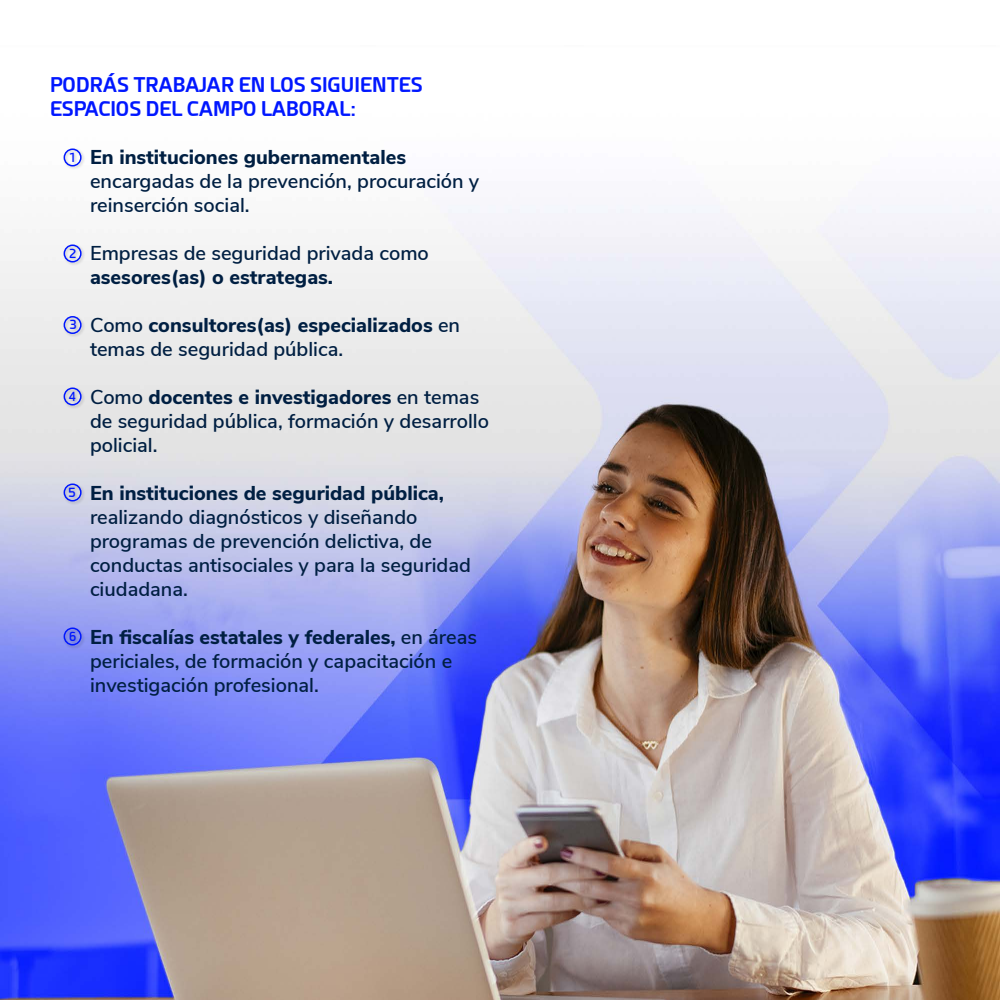
<style>
.page{position:relative;width:1000px;height:1000px;background:#fff}
.page>*{position:absolute;margin:0;border:0;box-sizing:border-box;transform-origin:0 0}
.t1{font:600 20px/24px "Nunito Sans";color:#001f42}
.t2{font:800 20px "Nunito Sans";color:#001f42}
.t3{font:700 20px/24px "Esphimere";color:#0017ff}
.t4{font:600 12.5px "Esphimere";color:#0017ff}
.s1{font-weight:800}
</style>
<div class="page">
<img style="left:0;top:205px;width:1000px;height:795px">
<div style="left:63px;top:148px;width:23px;height:502px;background:#000;opacity:.2"></div>
<div style="left:64px;top:148px;width:18px;height:18px;border:2px solid #0017ff;border-radius:50%"></div>
<div style="left:64px;top:244px;width:18px;height:18px;border:2px solid #0017ff;border-radius:50%"></div>
<div style="left:64px;top:316px;width:18px;height:18px;border:2px solid #0017ff;border-radius:50%"></div>
<div style="left:64px;top:388px;width:18px;height:18px;border:2px solid #0017ff;border-radius:50%"></div>
<div style="left:64px;top:484px;width:18px;height:18px;border:2px solid #0017ff;border-radius:50%"></div>
<div style="left:64px;top:628px;width:18px;height:18px;border:2px solid #0017ff;border-radius:50%"></div>
<p class="t3" style="left:50px;top:73px;width:374px">PODRÁS TRABAJAR EN LOS SIGUIENTES<br>ESPACIOS DEL CAMPO LABORAL:</p>
<p class="t2" style="left:90px;top:142px;width:318px">En instituciones gubernamentales</p>
<p class="t1" style="left:90px;top:168px;width:391px">encargadas de la prevención, procuración y reinserción social.</p>
<p class="t1" style="left:90px;top:240px;width:340px">Empresas de seguridad privada como</p>
<p class="t2" style="left:90px;top:262px;width:245px">asesores(as) o estrategas.</p>
<p class="t1" style="left:90px;top:312px;width:372px">Como <span class="s1">consultores(as) especializados</span> en temas de seguridad pública.</p>
<p class="t1" style="left:90px;top:384px;width:401px">Como <span class="s1">docentes e investigadores</span> en temas de seguridad pública, formación y desarrollo policial.</p>
<p class="t2" style="left:90px;top:478px;width:356px">En instituciones de seguridad pública,</p>
<p class="t1" style="left:90px;top:504px;width:382px">realizando diagnósticos y diseñando programas de prevención delictiva, de conductas antisociales y para la seguridad ciudadana.</p>
<p class="t1" style="left:90px;top:624px;width:389px"><span class="s1">En fiscalías estatales y federales,</span> en áreas periciales, de formación y capacitación e investigación profesional.</p>
<p class="t4" style="left:70px;top:150px;width:7px">1</p>
<p class="t4" style="left:69px;top:246px;width:9px">2</p>
<p class="t4" style="left:70px;top:317px;width:9px">3</p>
<p class="t4" style="left:68px;top:389px;width:9px">4</p>
<p class="t4" style="left:68px;top:485px;width:9px">5</p>
<p class="t4" style="left:69px;top:629px;width:9px">6</p>
</div>
